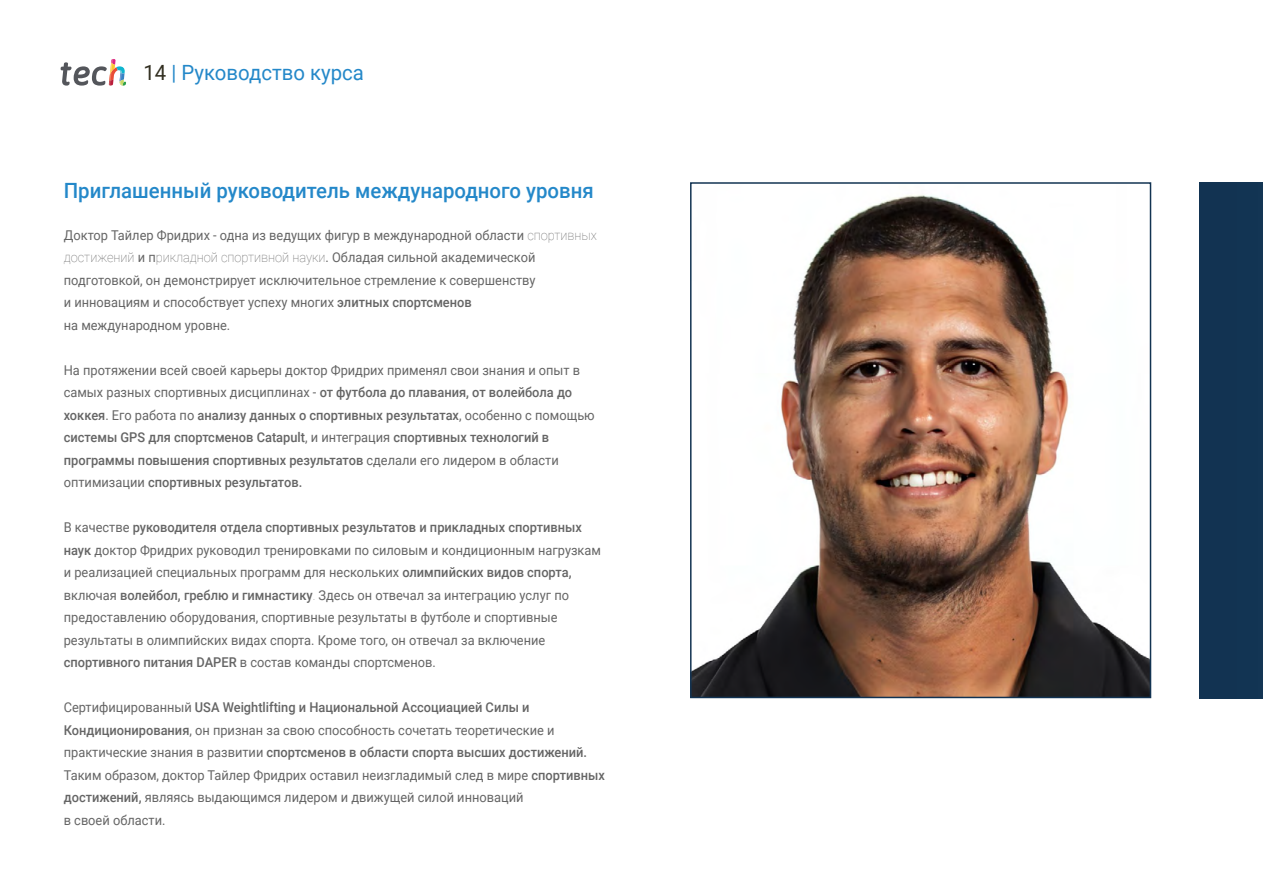
<style>
.page{position:relative;width:1263px;height:893px;background:#fff}
.page>*{position:absolute;margin:0;border:0;box-sizing:border-box;transform-origin:0 0}
.t1{font:500 21px "Roboto";color:#2488c9}
.t2{font:21px "Roboto";color:#2488c9}
.t3{font:13.5px/22.5px "Roboto";color:#656565;scale:.95 1}
.t4{font:500 13.5px/22.5px "Roboto";color:#656565;scale:.95 1}
.s1{color:#312e20}
.s2{font-weight:100}
.s3{font-weight:500}
.s4{font-weight:400}
</style>
<div class="page">
<img style="left:693px;top:195px;width:455px;height:500px">
<div style="left:690px;top:182px;width:461px;height:516px;border:2px solid #123352"></div>
<div style="left:1199px;top:182px;width:64px;height:516px;background:#123352"></div>
<svg style="left:61px;top:59px;width:65px;height:27px"></svg>
<h1 class="t2" style="left:144px;top:57px;width:222px"><span class="s1">14</span> | Руководство курса</h1>
<h1 class="t1" style="left:64px;top:176px;width:531px">Приглашенный руководитель международного уровня</h1>
<p class="t3" style="left:64px;top:223px;width:563px">Доктор Тайлер Фридрих - одна из ведущих фигур в международной области <span class="s2">спортивных достижений</span> и п<span class="s2">рикладной спортивной науки</span>. Обладая сильной академической подготовкой, он демонстрирует исключительное стремление к совершенству<br>и инновациям и способствует успеху многих <span class="s3">элитных спортсменов<br></span>на международном уровне.</p>
<p class="t4" style="left:64px;top:358px;width:560px"><span class="s4">На протяжении всей своей карьеры доктор Фридрих применял свои знания и опыт в самых разных спортивных дисциплинах -</span> от футбола до плавания, от волейбола до хоккея<span class="s4">. Его работа по</span> анализу данных о спортивных результатах<span class="s4">, особенно с помощью </span>системы GPS для спортсменов Catapult<span class="s4">, и интеграция</span> спортивных технологий в программы повышения спортивных результатов <span class="s4">сделали его лидером в области оптимизации</span> спортивных результатов.</p>
<p class="t3" style="left:64px;top:516px;width:567px">В качестве <span class="s3">руководителя отдела спортивных результатов и прикладных спортивных наук</span> доктор Фридрих руководил тренировками по силовым и кондиционным нагрузкам и реализацией специальных программ для нескольких <span class="s3">олимпийских видов спорта, </span>включая <span class="s3">волейбол, греблю и гимнастику</span><span class="s2">.</span> Здесь он отвечал за интеграцию услуг по предоставлению оборудования, спортивные результаты в футболе и спортивные результаты в олимпийских видах спорта. Кроме того, он отвечал за включение <span class="s3">спортивного питания DAPER</span> в состав команды спортсменов.</p>
<p class="t3" style="left:64px;top:696px;width:571px">Сертифицированный <span class="s3">USA Weightlifting и Национальной Ассоциацией Силы и Кондиционирования</span>, он признан за свою способность сочетать теоретические и практические знания в развитии <span class="s3">спортсменов в области спорта высших достижений.<br></span>Таким образом, доктор Тайлер Фридрих оставил неизгладимый след в мире <span class="s3">спортивных достижений,</span> являясь выдающимся лидером и движущей силой инноваций<br>в своей области.</p>
</div>
